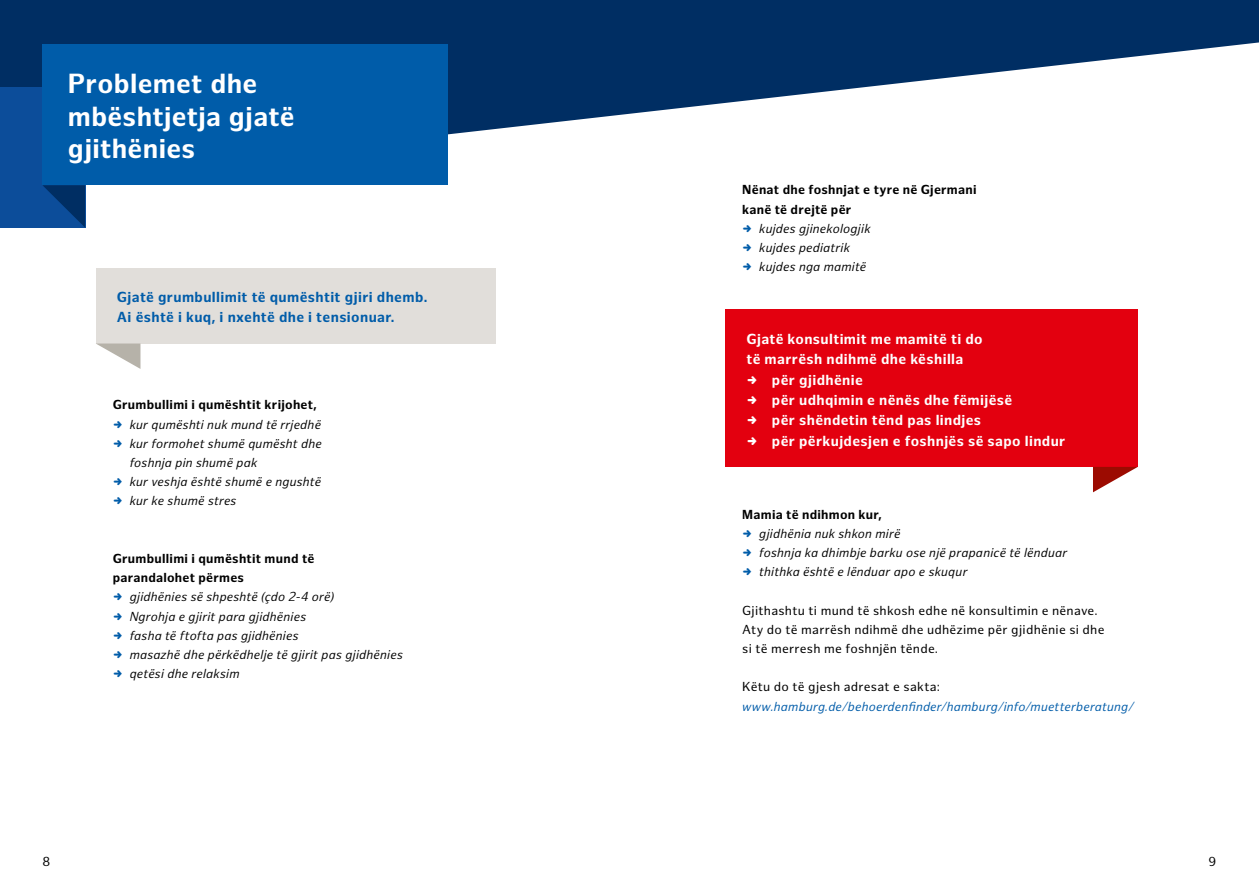
<style>
.page{position:relative;width:1259px;height:893px;background:#fff}
.page>*{position:absolute;margin:0;border:0;box-sizing:border-box;transform-origin:0 0}
.t1{font:700 27px/32.4px "Hamburg Sans";letter-spacing:.01em;color:#fff}
.t2{font:700 14.25px "Hamburg Sans";letter-spacing:.025em;color:#fff}
.t3{font:700 14.25px/20.2px "Hamburg Sans";letter-spacing:.025em;color:#005ca9}
.t4{font:italic 12.75px/19.2px "Hamburg Sans";letter-spacing:.02em;color:#000}
.t5{font:12.75px/19.2px "Hamburg Sans";letter-spacing:.02em;color:#000}
.t6{font:700 12.75px/19.2px "Hamburg Sans";letter-spacing:.02em;color:#000}
.t7{font:italic 12.75px "Hamburg Sans";letter-spacing:.02em;color:#005ca9}
</style>
<div class="page">
<svg style="left:0;top:0;width:1259px;height:185px;fill:#002e63"></svg>
<div style="left:0;top:87px;width:85px;height:140px;background:#0c4d9a"></div>
<div style="left:42px;top:45px;width:405px;height:140px;background:#005ca9"></div>
<svg style="left:43px;top:185px;width:42px;height:42px"></svg>
<div style="left:725px;top:310px;width:412px;height:157px;background:#e3000f"></div>
<svg style="left:1093px;top:467px;width:44px;height:25px"></svg>
<div style="left:96px;top:268px;width:399px;height:75px;background:#e1deda"></div>
<svg style="left:96px;top:343px;width:44px;height:26px"></svg>
<h1 class="t1" style="left:68px;top:68px;width:228px">Problemet dhe mbështjetja gjatë gjithënies</h1>
<p class="t3" style="left:117px;top:287px;width:312px">Gjatë grumbullimit të qumështit gjiri dhemb.<br>Ai është i kuq, i nxehtë dhe i tensionuar.</p>
<p class="t6" style="left:113px;top:396px;width:206px">Grumbullimi i qumështit krijohet,</p>
<p class="t4" style="left:130px;top:415px;width:194px">kur qumështi nuk mund të rrjedhë kur formohet shumë qumësht dhe foshnja pin shumë pak<br>kur veshja është shumë e ngushtë kur ke shumë stres</p>
<p class="t6" style="left:113px;top:549px;width:203px">Grumbullimi i qumështit mund të parandalohet përmes</p>
<p class="t4" style="left:130px;top:588px;width:275px">gjidhënies së shpeshtë (çdo 2-4 orë)<br>Ngrohja e gjirit para gjidhënies<br>fasha të ftofta pas gjidhënies<br>masazhë dhe përkëdhelje të gjirit pas gjidhënies qetësi dhe relaksim</p>
<p class="t6" style="left:742px;top:181px;width:236px">Nënat dhe foshnjat e tyre në Gjermani kanë të drejtë për</p>
<p class="t4" style="left:759px;top:219px;width:113px">kujdes gjinekologjik kujdes pediatrik kujdes nga mamitë</p>
<p class="t2" style="left:746px;top:331px;width:238px">Gjatë konsultimit me mamitë ti do</p>
<p class="t2" style="left:746px;top:351px;width:218px">të marrësh ndihmë dhe këshilla</p>
<p class="t2" style="left:772px;top:372px;width:92px">për gjidhënie</p>
<p class="t2" style="left:772px;top:392px;width:242px">për udhqimin e nënës dhe fëmijësë</p>
<p class="t2" style="left:772px;top:412px;width:211px">për shëndetin tënd pas lindjes</p>
<p class="t2" style="left:772px;top:432px;width:295px">për përkujdesjen e foshnjës së sapo lindur</p>
<p class="t6" style="left:742px;top:505px;width:141px">Mamia të ndihmon kur,</p>
<p class="t4" style="left:759px;top:524px;width:309px">gjidhënia nuk shkon mirë<br>foshnja ka dhimbje barku ose një prapanicë të lënduar thithka është e lënduar apo e skuqur</p>
<p class="t5" style="left:742px;top:601px;width:364px">Gjithashtu ti mund të shkosh edhe në konsultimin e nënave.<br>Aty do të marrësh ndihmë dhe udhëzime për gjidhënie si dhe si të merresh me foshnjën tënde.</p>
<p class="t5" style="left:742px;top:678px;width:199px">Këtu do të gjesh adresat e sakta:</p>
<p class="t7" style="left:742px;top:699px;width:393px">www.hamburg.de/behoerdenfinder/hamburg/info/muetterberatung/</p>
<p class="t5" style="left:43px;top:853px;width:9px">8</p>
<p class="t5" style="left:1208px;top:853px;width:9px">9</p>
</div>
